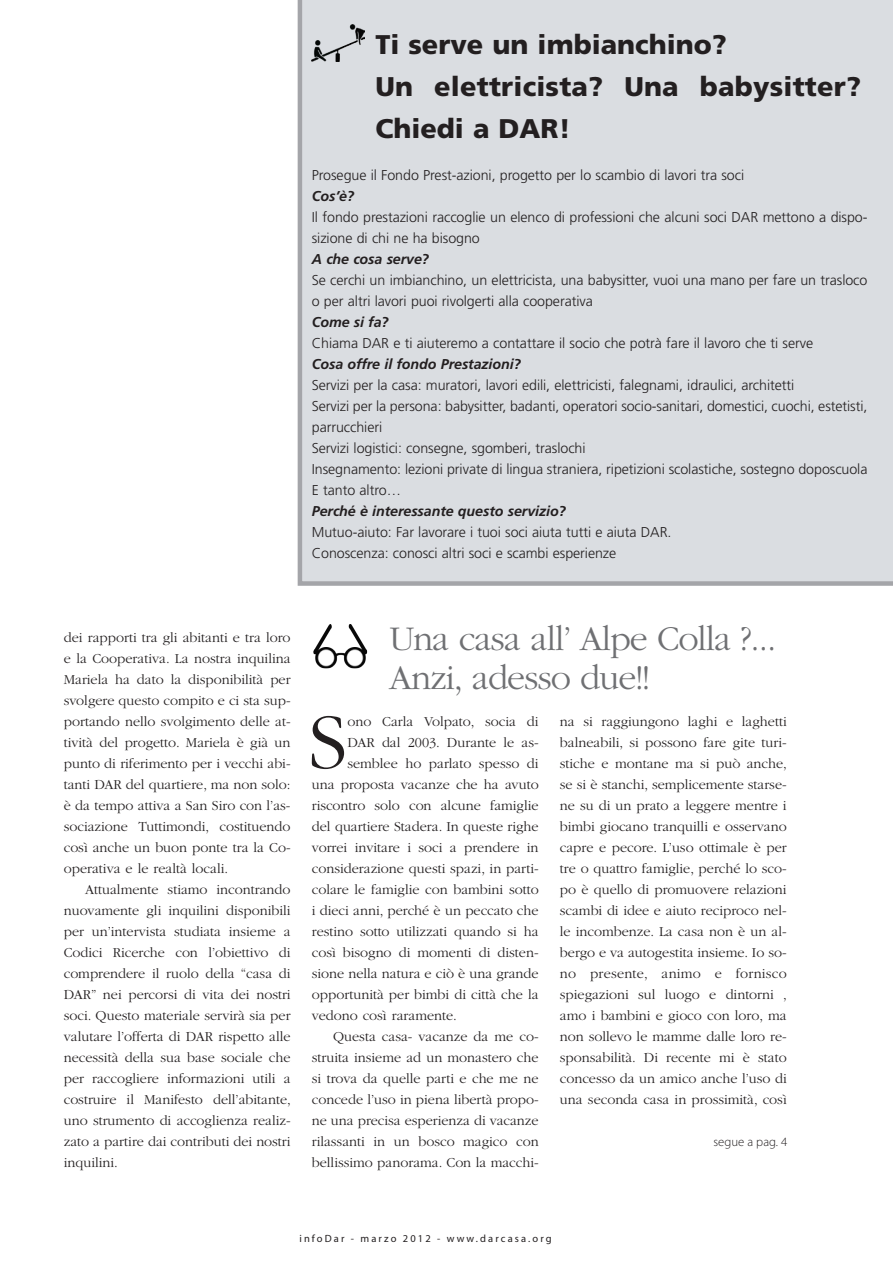
<style>
.page{position:relative;width:893px;height:1263px;background:#fff}
.page>*{position:absolute;margin:0;border:0;box-sizing:border-box;transform-origin:0 0}
.t1{font:300 81.6px "ITC Garamond Std";color:#231f20}
.t2{font:300 36px/39px "ITC Garamond Std";letter-spacing:-.03em;color:#6f7073}
.t3{font:900 27px/42px "Frutiger LT Std";letter-spacing:.005em;color:#231f20}
.t4{font:300 14.25px/21px "ITC Garamond Std";color:#231f20;text-align:justify}
.t5{font:300 14.25px/21px "Frutiger LT Std";letter-spacing:-.005em;color:#231f20}
.t6{font:italic 700 14.25px "Frutiger LT Std";letter-spacing:-.005em;color:#231f20}
.t7{font:300 12.75px "Myriad Pro";color:#231f20}
.t8{font:10.5px "Myriad";letter-spacing:.2em;color:#231f20}
</style>
<div class="page">
<div style="left:298px;top:0;width:595px;height:586px;background:#dadde1"></div>
<img style="left:312px;top:25px;width:53px;height:37px">
<img style="left:313px;top:625px;width:55px;height:44px">
<h3 class="t3" style="left:375px;top:23px;width:487px">Ti serve un imbianchino?<br>Un elettricista? Una babysitter?<br>Chiedi a DAR!</h3>
<p class="t5" style="left:312px;top:165px;width:434px">Prosegue il Fondo Prest-azioni, progetto per lo scambio di lavori tra soci</p>
<p class="t6" style="left:312px;top:188px;width:44px">Cos’è?</p>
<p class="t5" style="left:312px;top:207px;width:557px">Il fondo prestazioni raccoglie un elenco di professioni che alcuni soci DAR mettono a dispo&shy;sizione di chi ne ha bisogno</p>
<p class="t6" style="left:312px;top:251px;width:119px">A che cosa serve?</p>
<p class="t5" style="left:312px;top:270px;width:557px">Se cerchi un imbianchino, un elettricista, una babysitter, vuoi una mano per fare un trasloco o per altri lavori puoi rivolgerti alla cooperativa</p>
<p class="t6" style="left:312px;top:314px;width:78px">Come si fa?</p>
<p class="t5" style="left:312px;top:333px;width:503px">Chiama DAR e ti aiuteremo a contattare il socio che potrà fare il lavoro che ti serve</p>
<p class="t6" style="left:312px;top:356px;width:210px">Cosa offre il fondo Prestazioni?</p>
<p class="t5" style="left:312px;top:375px;width:557px">Servizi per la casa: muratori, lavori edili, elettricisti, falegnami, idraulici, architetti<br>Servizi per la persona: babysitter, badanti, operatori socio-sanitari, domestici, cuochi, estetisti, parrucchieri<br>Servizi logistici: consegne, sgomberi, traslochi<br>Insegnamento: lezioni private di lingua straniera, ripetizioni scolastiche, sostegno doposcuola E tanto altro…</p>
<p class="t6" style="left:312px;top:503px;width:255px">Perché è interessante questo servizio?</p>
<p class="t5" style="left:312px;top:522px;width:361px">Mutuo-aiuto: Far lavorare i tuoi soci aiuta tutti e aiuta DAR.<br>Conoscenza: conosci altri soci e scambi esperienze</p>
<p class="t4" style="left:64px;top:627px;width:228px">dei rapporti tra gli abitanti e tra loro e la Cooperativa. La nostra inquilina Mariela ha dato la disponibilità per svolgere questo compito e ci sta sup&shy;portando nello svolgimento delle at&shy;tività del progetto. Mariela è già un punto di riferimento per i vecchi abi&shy;tanti DAR del quartiere, ma non solo: è da tempo attiva a San Siro con l’as&shy;sociazione Tuttimondi, costituendo così anche un buon ponte tra la Co&shy;operativa e le realtà locali.</p>
<p class="t4" style="left:64px;top:879px;width:229px;text-indent:21px">Attualmente stiamo incontrando nuovamente gli inquilini disponibili per un’intervista studiata insieme a Codici Ricerche con l’obiettivo di comprendere il ruolo della “casa di DAR” nei percorsi di vita dei nostri soci. Questo materiale servirà sia per valutare l’offerta di DAR rispetto alle necessità della sua base sociale che per raccogliere informazioni utili a costruire il Manifesto dell’abitante, uno strumento di accoglienza realiz&shy;zato a partire dai contributi dei nostri inquilini.</p>
<h2 class="t2" style="left:389px;top:620px;width:389px">Una casa all’ Alpe Colla ?...<br>Anzi, adesso due!!</h2>
<p class="t4" style="left:560px;top:711px;width:229px">na si raggiungono laghi e laghetti balneabili, si possono fare gite turi&shy;stiche e montane ma si può anche, se si è stanchi, semplicemente starse&shy;ne su di un prato a leggere mentre i bimbi giocano tranquilli e osservano capre e pecore. L’uso ottimale è per tre o quattro famiglie, perché lo sco&shy;po è quello di promuovere relazioni scambi di idee e aiuto reciproco nel&shy;le incombenze. La casa non è un al&shy;bergo e va autogestita insieme. Io so&shy;no presente, animo e fornisco spiegazioni sul luogo e dintorni , amo i bambini e gioco con loro, ma non sollevo le mamme dalle loro re&shy;sponsabilità. Di recente mi è stato concesso da un amico anche l’uso di una seconda casa in prossimità, così</p>
<h1 class="t1" style="left:308px;top:699px;width:41px">S</h1>
<p class="t4" style="left:347px;top:711px;width:193px">ono Carla Volpato, socia di</p>
<p class="t4" style="left:347px;top:732px;width:193px">DAR dal 2003. Durante le as-</p>
<p class="t4" style="left:347px;top:753px;width:193px">semblee ho parlato spesso di</p>
<p class="t4" style="left:312px;top:774px;width:228px">una proposta vacanze che ha avuto</p>
<p class="t4" style="left:312px;top:795px;width:228px">riscontro solo con alcune famiglie</p>
<p class="t4" style="left:312px;top:816px;width:228px">del quartiere Stadera. In queste righe</p>
<p class="t4" style="left:312px;top:837px;width:228px">vorrei invitare i soci a prendere in</p>
<p class="t4" style="left:312px;top:858px;width:228px">considerazione questi spazi, in parti-</p>
<p class="t4" style="left:312px;top:879px;width:228px">colare le famiglie con bambini sotto</p>
<p class="t4" style="left:312px;top:900px;width:228px">i dieci anni, perché è un peccato che</p>
<p class="t4" style="left:312px;top:921px;width:228px">restino sotto utilizzati quando si ha</p>
<p class="t4" style="left:312px;top:942px;width:228px">così bisogno di momenti di disten-</p>
<p class="t4" style="left:312px;top:963px;width:228px">sione nella natura e ciò è una grande</p>
<p class="t4" style="left:312px;top:984px;width:228px">opportunità per bimbi di città che la</p>
<p class="t4" style="left:312px;top:1005px;width:147px">vedono così raramente.</p>
<p class="t4" style="left:333px;top:1026px;width:207px">Questa casa- vacanze da me co-</p>
<p class="t4" style="left:312px;top:1047px;width:228px">struita insieme ad un monastero che</p>
<p class="t4" style="left:312px;top:1068px;width:228px">si trova da quelle parti e che me ne</p>
<p class="t4" style="left:312px;top:1089px;width:228px">concede l’uso in piena libertà propo-</p>
<p class="t4" style="left:312px;top:1110px;width:228px">ne una precisa esperienza di vacanze</p>
<p class="t4" style="left:312px;top:1131px;width:228px">rilassanti in un bosco magico con</p>
<p class="t4" style="left:312px;top:1152px;width:228px">bellissimo panorama. Con la macchi-</p>
<p class="t7" style="left:713px;top:1134px;width:75px">segue a pag. 4</p>
<p class="t8" style="left:299px;top:1233px;width:254px">infoDar - marzo 2012 - www.darcasa.org</p>
</div>
